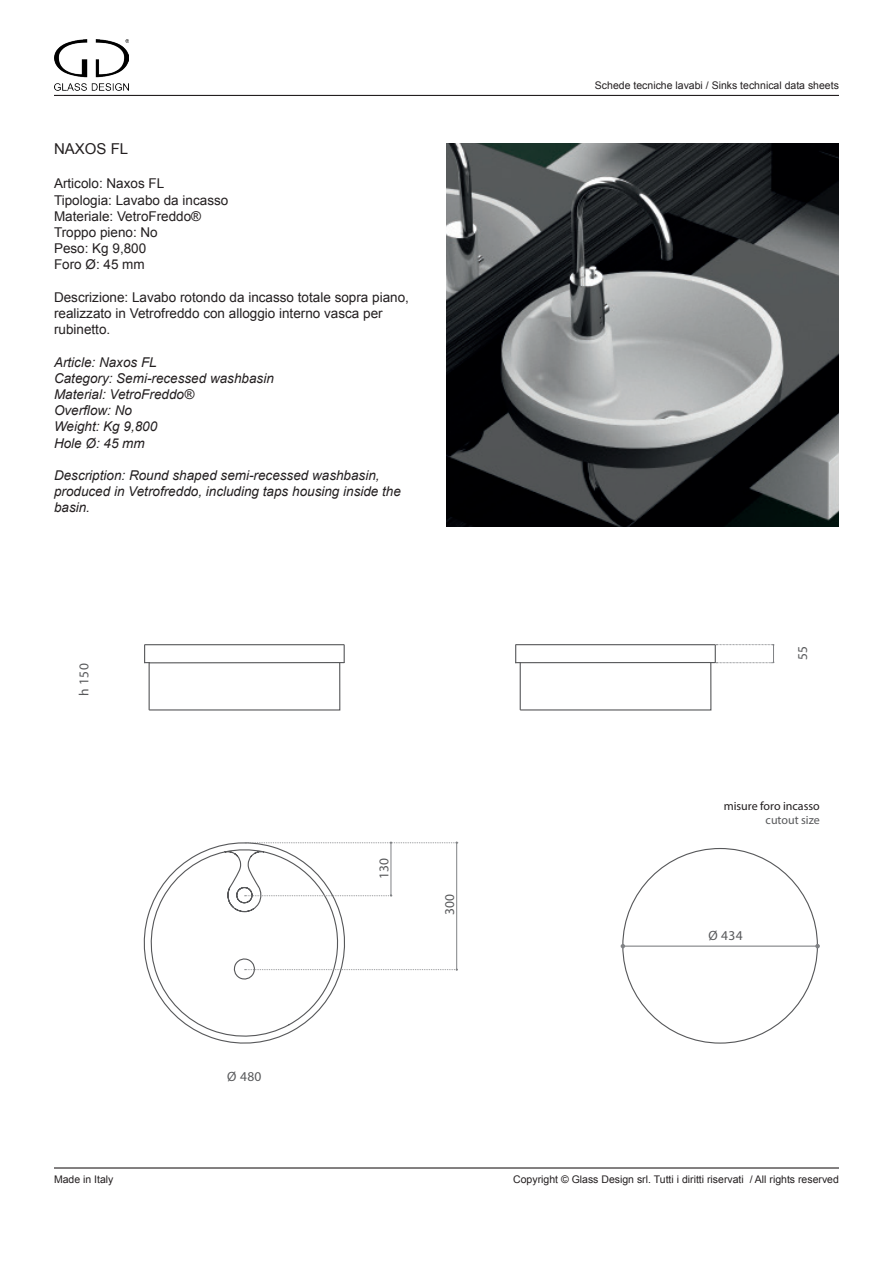
<style>
.page{position:relative;width:893px;height:1263px;background:#fff}
.page>*{position:absolute;margin:0;border:0;box-sizing:border-box;transform-origin:0 0}
.t1{font:15px "Arial";color:#231f20}
.t2{font:13.5px/16.2px "Arial";color:#231f20}
.t3{font:italic 13.5px/16.2px "Arial";color:#231f20}
.t4{font:13.5px "Myriad Pro";letter-spacing:.025em;color:#57585a}
.t5{font:12px "Myriad Pro";color:#231f20}
.t6{font:12px "Myriad Pro";color:#57585a}
.t7{font:10.5px "Arial";color:#231f20}
</style>
<div class="page">
<img style="left:54px;top:39px;width:75px;height:52px">
<hr style="left:54px;top:95px;width:785px;height:1px;background:#231f20">
<hr style="left:54px;top:1167px;width:785px;height:1px;background:#231f20">
<img style="left:446px;top:143px;width:393px;height:383px">
<svg style="left:144px;top:645px;width:201px;height:66px"></svg>
<hr style="left:145px;top:644px;width:199px;height:1px;background:#57585a">
<hr style="left:149px;top:662px;width:191px;height:1px;background:#57585a">
<svg style="left:515px;top:644px;width:259px;height:67px"></svg>
<hr style="left:623px;top:945px;width:195px;height:2px;background:#808285">
<svg style="left:815px;top:944px;width:5px;height:4px"></svg>
<svg style="left:621px;top:944px;width:4px;height:4px"></svg>
<svg style="left:143px;top:841px;width:315px;height:203px"></svg>
<p class="t1" style="left:54px;top:139px;width:76px">NAXOS FL</p>
<p class="t2" style="left:54px;top:176px;width:112px">Articolo: Naxos FL</p>
<p class="t2" style="left:54px;top:192px;width:176px">Tipologia: Lavabo da incasso</p>
<p class="t2" style="left:54px;top:208px;width:149px">Materiale: VetroFreddo®</p>
<p class="t2" style="left:54px;top:224px;width:105px">Troppo pieno: No</p>
<p class="t2" style="left:54px;top:241px;width:94px">Peso: Kg 9,800</p>
<p class="t2" style="left:54px;top:257px;width:92px">Foro Ø: 45 mm</p>
<p class="t2" style="left:54px;top:289px;width:356px">Descrizione: Lavabo rotondo da incasso totale sopra piano, realizzato in Vetrofreddo con alloggio interno vasca per rubinetto.</p>
<p class="t3" style="left:54px;top:354px;width:104px">Article: Naxos FL</p>
<p class="t3" style="left:54px;top:370px;width:221px">Category: Semi-recessed washbasin</p>
<p class="t3" style="left:54px;top:386px;width:141px">Material: VetroFreddo®</p>
<p class="t3" style="left:54px;top:403px;width:80px">Overflow: No</p>
<p class="t3" style="left:54px;top:419px;width:105px">Weight: Kg 9,800</p>
<p class="t3" style="left:54px;top:435px;width:92px">Hole Ø: 45 mm</p>
<p class="t3" style="left:54px;top:467px;width:348px">Description: Round shaped semi-recessed washbasin, produced in Vetrofreddo, including taps housing inside the basin.</p>
<p class="t4" style="left:75px;top:696px;width:34px;rotate:-90deg">h 150</p>
<p class="t4" style="left:227px;top:1068px;width:36px">Ø 480</p>
<p class="t4" style="left:376px;top:879px;width:23px;rotate:-90deg">130</p>
<p class="t4" style="left:441px;top:915px;width:23px;rotate:-90deg">300</p>
<p class="t7" style="left:595px;top:78px;width:245px">Schede tecniche lavabi / Sinks technical data sheets</p>
<p class="t4" style="left:794px;top:660px;width:16px;rotate:-90deg">55</p>
<p class="t5" style="left:724px;top:798px;width:98px">misure foro incasso</p>
<p class="t6" style="left:766px;top:813px;width:56px">cutout size</p>
<p class="t4" style="left:708px;top:927px;width:36px">Ø 434</p>
<p class="t7" style="left:54px;top:1173px;width:61px">Made in Italy</p>
<p class="t7" style="left:513px;top:1173px;width:327px">Copyright © Glass Design srl. Tutti i diritti riservati / All rights reserved</p>
</div>
